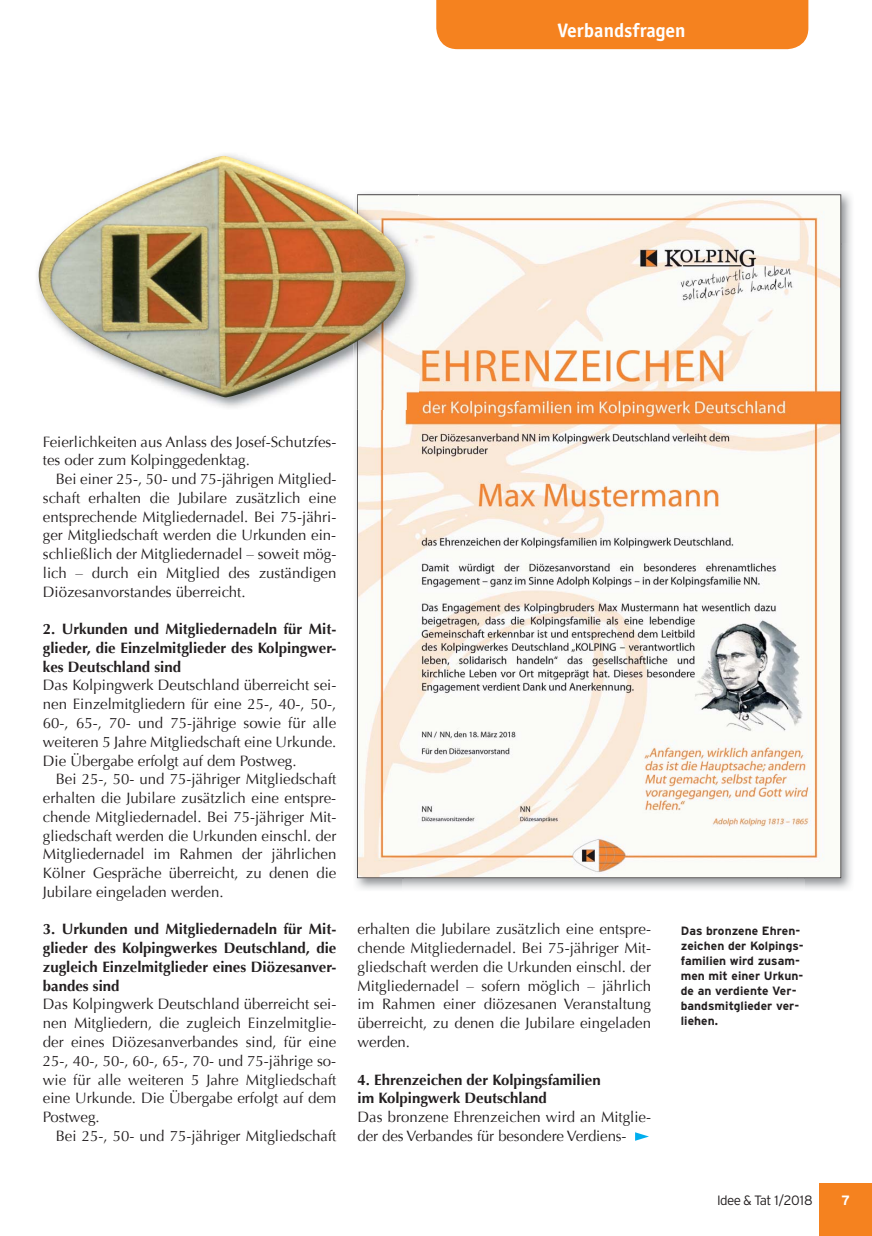
<style>
.page{position:relative;width:872px;height:1236px;background:#fff}
.page>*{position:absolute;margin:0;border:0;box-sizing:border-box;transform-origin:0 0}
.t1{font:700 19.5px "Officina Sans";color:#fff}
.t2{font:15px/18.8px "Optima";color:#231f20;text-align:justify}
.t3{font:700 15px/18.8px "Optima";color:#231f20;text-align:justify}
.t4{font:300 13.5px "Interstate";letter-spacing:-.05em;color:#231f20}
.t5{font:700 13.5px "Interstate";color:#fff}
.t6{font:700 12px/15px "Interstate";letter-spacing:.005em;color:#231f20}
</style>
<div class="page">
<img style="left:418px;top:192px;width:434px;height:52px">
<img style="left:805px;top:244px;width:47px;height:646px">
<img style="left:355px;top:410px;width:48px;height:480px">
<svg style="left:357px;top:194px;width:484px;height:684px"></svg>
<svg style="left:635px;top:1132px;width:14px;height:8px"></svg>
<img style="left:357px;top:194px;width:61px;height:216px">
<img style="left:38px;top:156px;width:368px;height:242px">
<div style="left:436px;top:0;width:372px;height:49px;background:#f5821f"></div>
<div style="left:558px;top:23px;width:126px;height:18px;background:#f5821f"></div>
<div style="left:819px;top:1183px;width:53px;height:52px;background:#f5821f"></div>
<h1 class="t1" style="left:557px;top:23px;width:130px">Verbandsfragen</h1>
<p class="t2" style="left:43px;top:432px;width:295px">Feierlichkeiten aus Anlass des Josef-Schutzfes&shy;tes oder zum Kolpinggedenktag.</p>
<p class="t2" style="left:43px;top:469px;width:295px;text-indent:13px">Bei einer 25-, 50- und 75-jährigen Mitglied&shy;schaft erhalten die Jubilare zusätzlich eine entsprechende Mitgliedernadel. Bei 75-jähri&shy;ger Mitgliedschaft werden die Urkunden ein&shy;schließlich der Mitgliedernadel – soweit mög&shy;lich – durch ein Mitglied des zuständigen Diözesanvorstandes überreicht.</p>
<p class="t3" style="left:43px;top:619px;width:295px">2. Urkunden und Mitgliedernadeln für Mit&shy;glieder, die Einzelmitglieder des Kolpingwer&shy;kes Deutschland sind</p>
<p class="t2" style="left:43px;top:676px;width:295px">Das Kolpingwerk Deutschland überreicht sei&shy;nen Einzelmitgliedern für eine 25-, 40-, 50-, 60-, 65-, 70- und 75-jährige sowie für alle weiteren 5 Jahre Mitgliedschaft eine Urkunde.<br>Die Übergabe erfolgt auf dem Postweg.</p>
<p class="t2" style="left:43px;top:769px;width:295px;text-indent:13px">Bei 25-, 50- und 75-jähriger Mitgliedschaft erhalten die Jubilare zusätzlich eine entspre&shy;chende Mitgliedernadel. Bei 75-jähriger Mit&shy;gliedschaft werden die Urkunden einschl. der Mitgliedernadel im Rahmen der jährlichen Kölner Gespräche überreicht, zu denen die Jubilare eingeladen werden.</p>
<p class="t3" style="left:43px;top:919px;width:295px">3. Urkunden und Mitgliedernadeln für Mit&shy;glieder des Kolpingwerkes Deutschland, die zugleich Einzelmitglieder eines Diözesanver&shy;bandes sind</p>
<p class="t2" style="left:43px;top:994px;width:295px">Das Kolpingwerk Deutschland überreicht sei&shy;nen Mitgliedern, die zugleich Einzelmitglie&shy;der eines Diözesanverbandes sind, für eine 25-, 40-, 50-, 60-, 65-, 70- und 75-jährige so&shy;wie für alle weiteren 5 Jahre Mitgliedschaft eine Urkunde. Die Übergabe erfolgt auf dem Postweg.</p>
<p class="t2" style="left:56px;top:1126px;width:282px">Bei 25-, 50- und 75-jähriger Mitgliedschaft</p>
<p class="t2" style="left:358px;top:919px;width:295px">erhalten die Jubilare zusätzlich eine entspre&shy;chende Mitgliedernadel. Bei 75-jähriger Mit&shy;gliedschaft werden die Urkunden einschl. der Mitgliedernadel – sofern möglich – jährlich im Rahmen einer diözesanen Veranstaltung überreicht, zu denen die Jubilare eingeladen werden.</p>
<p class="t3" style="left:358px;top:1069px;width:245px">4. Ehrenzeichen der Kolpingsfamilien im Kolpingwerk Deutschland</p>
<p class="t2" style="left:358px;top:1107px;width:295px">Das bronzene Ehrenzeichen wird an Mitglie&shy;der des Verbandes für besondere Verdiens-</p>
<p class="t6" style="left:681px;top:923px;width:124px">Das bronzene Ehren&shy;zeichen der Kolpings&shy;familien wird zusam&shy;men mit einer Urkun&shy;de an verdiente Ver&shy;bandsmitglieder ver&shy;liehen.</p>
<p class="t4" style="left:717px;top:1194px;width:97px">Idee &amp; Tat 1/2018</p>
<p class="t5" style="left:841px;top:1194px;width:10px">7</p>
</div>
